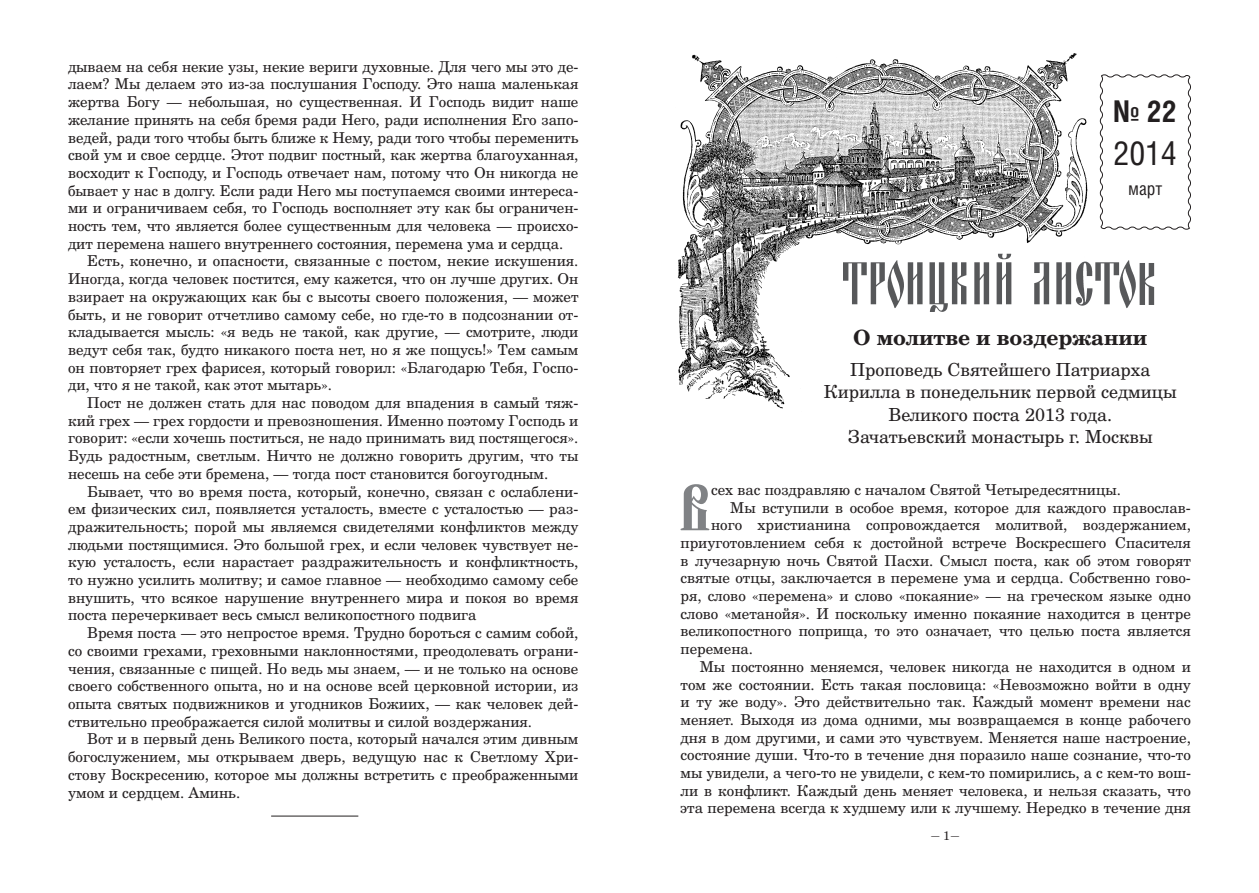
<style>
.page{position:relative;width:1259px;height:893px;background:#fff}
.page>*{position:absolute;margin:0;border:0;box-sizing:border-box;transform-origin:0 0}
.t1{font:68.85px "Evangelie";color:#808285}
.t2{font:33px "Helios Cond";color:#231f20}
.t3{font:700 30px "Helios Cond";color:#231f20}
.t4{font:700 21px "New Century Schoolbook C";color:#231f20}
.t5{font:18px/22.5px "New Century Schoolbook C";color:#231f20;text-align:center}
.t6{font:18px "Helios Cond";color:#231f20}
.t7{font:15px/17.7px "New Century Schoolbook C";color:#231f20;text-align:justify}
.t8{font:12px "Octava";color:#231f20}
</style>
<div class="page">
<img style="left:677px;top:53px;width:411px;height:356px">
<img style="left:843px;top:247px;width:312px;height:64px">
<hr style="left:271px;top:816px;width:87px;height:1px;background:#231f20">
<svg style="left:1099px;top:74px;width:92px;height:156px"></svg>
<p class="t7" style="left:68px;top:57px;width:512px">дываем на себя некие узы, некие вериги духовные. Для чего мы это де&shy;лаем? Мы делаем это из-за послушания Господу. Это наша маленькая жертва Богу — небольшая, но существенная. И Господь видит наше желание принять на себя бремя ради Него, ради исполнения Его запо&shy;ведей, ради того чтобы быть ближе к Нему, ради того чтобы переменить свой ум и свое сердце. Этот подвиг постный, как жертва благоуханная, восходит к Господу, и Господь отвечает нам, потому что Он никогда не бывает у нас в долгу. Если ради Него мы поступаемся своими интереса&shy;ми и ограничиваем себя, то Господь восполняет эту как бы ограничен&shy;ность тем, что является более существенным для человека — происхо&shy;дит перемена нашего внутреннего состояния, перемена ума и сердца.</p>
<p class="t7" style="left:68px;top:252px;width:512px;text-indent:19px">Есть, конечно, и опасности, связанные с постом, некие искушения.<br>Иногда, когда человек постится, ему кажется, что он лучше других. Он взирает на окружающих как бы с высоты своего положения, — может быть, и не говорит отчетливо самому себе, но где-то в подсознании от&shy;кладывается мысль: «я ведь не такой, как другие, — смотрите, люди ведут себя так, будто никакого поста нет, но я же пощусь!» Тем самым он повторяет грех фарисея, который говорил: «Благодарю Тебя, Госпо&shy;ди, что я не такой, как этот мытарь».</p>
<p class="t7" style="left:68px;top:393px;width:512px;text-indent:19px">Пост не должен стать для нас поводом для впадения в самый тяж&shy;кий грех — грех гордости и превозношения. Именно поэтому Господь и говорит: «если хочешь поститься, не надо принимать вид постящегося».<br>Будь радостным, светлым. Ничто не должно говорить другим, что ты несешь на себе эти бремена, — тогда пост становится богоугодным.</p>
<p class="t7" style="left:68px;top:482px;width:512px;text-indent:19px">Бывает, что во время поста, который, конечно, связан с ослаблени&shy;ем физических сил, появляется усталость, вместе с усталостью — раз&shy;дражительность; порой мы являемся свидетелями конфликтов между людьми постящимися. Это большой грех, и если человек чувствует не&shy;кую усталость, если нарастает раздражительность и конфликтность, то нужно усилить молитву; и самое главное — необходимо самому себе внушить, что всякое нарушение внутреннего мира и покоя во время поста перечеркивает весь смысл великопостного подвига</p>
<p class="t7" style="left:68px;top:624px;width:512px;text-indent:19px">Время поста — это непростое время. Трудно бороться с самим собой, со своими грехами, греховными наклонностями, преодолевать ограни&shy;чения, связанные с пищей. Но ведь мы знаем, — и не только на основе своего собственного опыта, но и на основе всей церковной истории, из опыта святых подвижников и угодников Божиих, — как человек дей&shy;ствительно преображается силой молитвы и силой воздержания.</p>
<p class="t7" style="left:68px;top:730px;width:512px;text-indent:19px">Вот и в первый день Великого поста, который начался этим дивным богослужением, мы открываем дверь, ведущую нас к Светлому Хри&shy;стову Воскресению, которое мы должны встретить с преображенными умом и сердцем. Аминь.</p>
<h3 class="t3" style="left:1113px;top:93px;width:65px">№ 22</h3>
<h2 class="t2" style="left:1113px;top:133px;width:65px">2014</h2>
<p class="t6" style="left:1128px;top:178px;width:36px">март</p>
<h3 class="t4" style="left:853px;top:324px;width:296px">О молитве и воздержании</h3>
<p class="t5" style="left:824px;top:358px;width:354px">Проповедь Святейшего Патриарха<br>Кирилла в понедельник первой седмицы<br>Великого поста 2013 года.<br>Зачатьевский монастырь г. Москвы</p>
<h1 class="t1" style="left:678px;top:466px;width:35px">В</h1>
<p class="t7" style="left:711px;top:480px;width:411px">сех вас поздравляю с началом Святой Четыредесятницы.</p>
<p class="t7" style="left:730px;top:498px;width:462px">Мы вступили в особое время, которое для каждого православ-</p>
<p class="t7" style="left:711px;top:516px;width:481px">ного христианина сопровождается молитвой, воздержанием,</p>
<p class="t7" style="left:680px;top:533px;width:512px">приуготовлением себя к достойной встрече Воскресшего Спасителя</p>
<p class="t7" style="left:680px;top:551px;width:512px">в лучезарную ночь Святой Пасхи. Смысл поста, как об этом говорят</p>
<p class="t7" style="left:680px;top:569px;width:512px">святые отцы, заключается в перемене ума и сердца. Собственно гово-</p>
<p class="t7" style="left:680px;top:586px;width:512px">ря, слово «перемена» и слово «покаяние» — на греческом языке одно</p>
<p class="t7" style="left:680px;top:604px;width:512px">слово «метанойя». И поскольку именно покаяние находится в центре</p>
<p class="t7" style="left:680px;top:622px;width:512px">великопостного поприща, то это означает, что целью поста является</p>
<p class="t7" style="left:680px;top:640px;width:74px">перемена.</p>
<p class="t7" style="left:699px;top:657px;width:493px">Мы постоянно меняемся, человек никогда не находится в одном и</p>
<p class="t7" style="left:680px;top:675px;width:512px">том же состоянии. Есть такая пословица: «Невозможно войти в одну</p>
<p class="t7" style="left:680px;top:693px;width:512px">и ту же воду». Это действительно так. Каждый момент времени нас</p>
<p class="t7" style="left:680px;top:710px;width:512px">меняет. Выходя из дома одними, мы возвращаемся в конце рабочего</p>
<p class="t7" style="left:680px;top:728px;width:512px">дня в дом другими, и сами это чувствуем. Меняется наше настроение,</p>
<p class="t7" style="left:680px;top:746px;width:512px">состояние души. Что-то в течение дня поразило наше сознание, что-то</p>
<p class="t7" style="left:680px;top:763px;width:512px">мы увидели, а чего-то не увидели, с кем-то помирились, а с кем-то вош-</p>
<p class="t7" style="left:680px;top:781px;width:512px">ли в конфликт. Каждый день меняет человека, и нельзя сказать, что</p>
<p class="t7" style="left:680px;top:799px;width:512px">эта перемена всегда к худшему или к лучшему. Нередко в течение дня</p>
<p class="t8" style="left:930px;top:828px;width:32px">— 1—</p>
</div>
